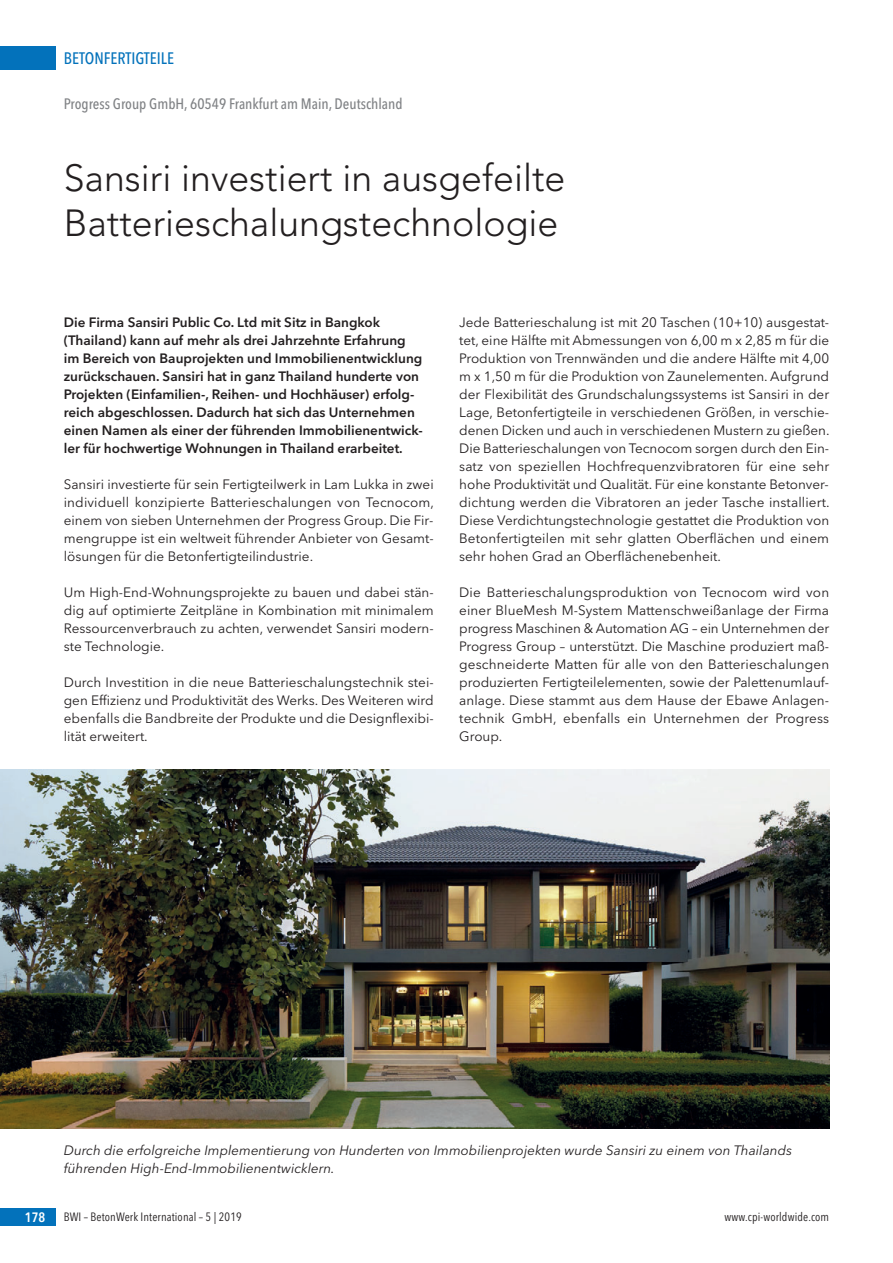
<style>
.page{position:relative;width:893px;height:1263px;background:#fff}
.page>*{position:absolute;margin:0;border:0;box-sizing:border-box;transform-origin:0 0}
.t1{font:300 37.5px "Avenir";color:#231f20}
.t2{font:500 16.5px "Avenir Next Condensed";color:#0372bb}
.t3{font:500 15px "Avenir Next Condensed";color:#808285}
.t4{font:13.5px/18px "Avenir Next";color:#231f20;text-align:justify}
.t5{font:600 13.5px/18px "Avenir Next";color:#231f20}
.t6{font:italic 13.5px/18px "Avenir Next";color:#231f20}
.t7{font:600 13.5px "Avenir Next Condensed";color:#fff}
.t8{font:12px "Avenir Next Condensed";letter-spacing:.01em;color:#231f20}
</style>
<div class="page">
<div style="left:0;top:47px;width:55px;height:23px;background:#0372bb"></div>
<div style="left:0;top:1208px;width:55px;height:18px;background:#0372bb"></div>
<img style="left:0;top:770px;width:829px;height:358px">
<p class="t2" style="left:64px;top:51px;width:112px">BETONFERTIGTEILE</p>
<p class="t3" style="left:64px;top:97px;width:340px">Progress Group GmbH, 60549 Frankfurt am Main, Deutschland</p>
<p class="t1" style="left:64px;top:162px;width:503px">Sansiri investiert in ausgefeilte</p>
<p class="t1" style="left:64px;top:207px;width:496px">Batterieschalungstechnologie</p>
<p class="t5" style="left:64px;top:314px;width:361px">Die Firma Sansiri Public Co. Ltd mit Sitz in Bangkok (Thailand) kann auf mehr als drei Jahrzehnte Erfahrung im Bereich von Bauprojekten und Immobilienentwicklung zurückschauen. Sansiri hat in ganz Thailand hunderte von Projekten (Einfamilien-, Reihen- und Hochhäuser) erfolg&shy;reich abgeschlossen. Dadurch hat sich das Unternehmen einen Namen als einer der führenden Immobilienentwick&shy;ler für hochwertige Wohnungen in Thailand erarbeitet.</p>
<p class="t4" style="left:64px;top:476px;width:372px">Sansiri investierte für sein Fertigteilwerk in Lam Lukka in zwei individuell konzipierte Batterieschalungen von Tecnocom, einem von sieben Unternehmen der Progress Group. Die Fir&shy;mengruppe ist ein weltweit führender Anbieter von Gesamt&shy;lösungen für die Betonfertigteilindustrie.</p>
<p class="t4" style="left:64px;top:584px;width:371px">Um High-End-Wohnungsprojekte zu bauen und dabei stän&shy;dig auf optimierte Zeitpläne in Kombination mit minimalem Ressourcenverbrauch zu achten, verwendet Sansiri moder n - ste Technologie.</p>
<p class="t4" style="left:64px;top:674px;width:371px">Durch Investition in die neue Batterieschalungstechnik stei&shy;gen Effizienz und Produktivität des Werks. Des Weiteren wird ebenfalls die Bandbreite der Produkte und die Designflexibi&shy;lität erweitert.</p>
<p class="t4" style="left:459px;top:314px;width:372px">Jede Batterieschalung ist mit 20 Taschen (10+10) ausgestat&shy;tet, eine Hälfte mit Abmessungen von 6,00 m x 2,85 m für die Produktion von Trennwänden und die andere Hälfte mit 4,00 m x 1,50 m für die Produktion von Zaunelementen. Aufgrund der Flexibilität des Grundschalungssystems ist Sansiri in der Lage, Betonfertigteile in verschiedenen Größen, in verschie&shy;denen Dicken und auch in verschiedenen Mustern zu gießen.</p>
<p class="t4" style="left:459px;top:440px;width:372px">Die Batterieschalungen von Tecnocom sorgen durch den Ein&shy;satz von speziellen Hochfrequenzvibratoren für eine sehr hohe Produktivität und Qualität. Für eine konstante Betonver&shy;dichtung werden die Vibratoren an jeder Tasche installiert.<br>Diese Verdichtungstechnologie gestattet die Produktion von Betonfertigteilen mit sehr glatten Oberflächen und einem sehr hohen Grad an Oberflächenebenheit.</p>
<p class="t4" style="left:459px;top:584px;width:371px">Die Batterieschalungsproduktion von Tecnocom wird von einer BlueMesh M-System Mattenschweißanlage der Firma progress Maschinen &amp; Automation AG – ein Unternehmen der Progress Group – unterstützt. Die Maschine produziert maß&shy;geschneiderte Matten für alle von den Batterieschalungen produzierten Fertigteilelementen, sowie der Palettenumlauf&shy;anlage. Diese stammt aus dem Hause der Ebawe Anlagen&shy;technik GmbH, ebenfalls ein Unternehmen der Progress Group.</p>
<p class="t6" style="left:64px;top:1142px;width:730px">Durch die erfolgreiche Implementierung von Hunderten von Immobilienprojekten wurde Sansiri zu einem von Thailands führenden High-End-Immobilienentwicklern.</p>
<p class="t7" style="left:25px;top:1211px;width:22px">178</p>
<p class="t8" style="left:64px;top:1211px;width:179px">BWI – BetonWerk International – 5 | 2019</p>
<p class="t8" style="left:725px;top:1211px;width:106px">www.cpi-worldwide.com</p>
</div>
